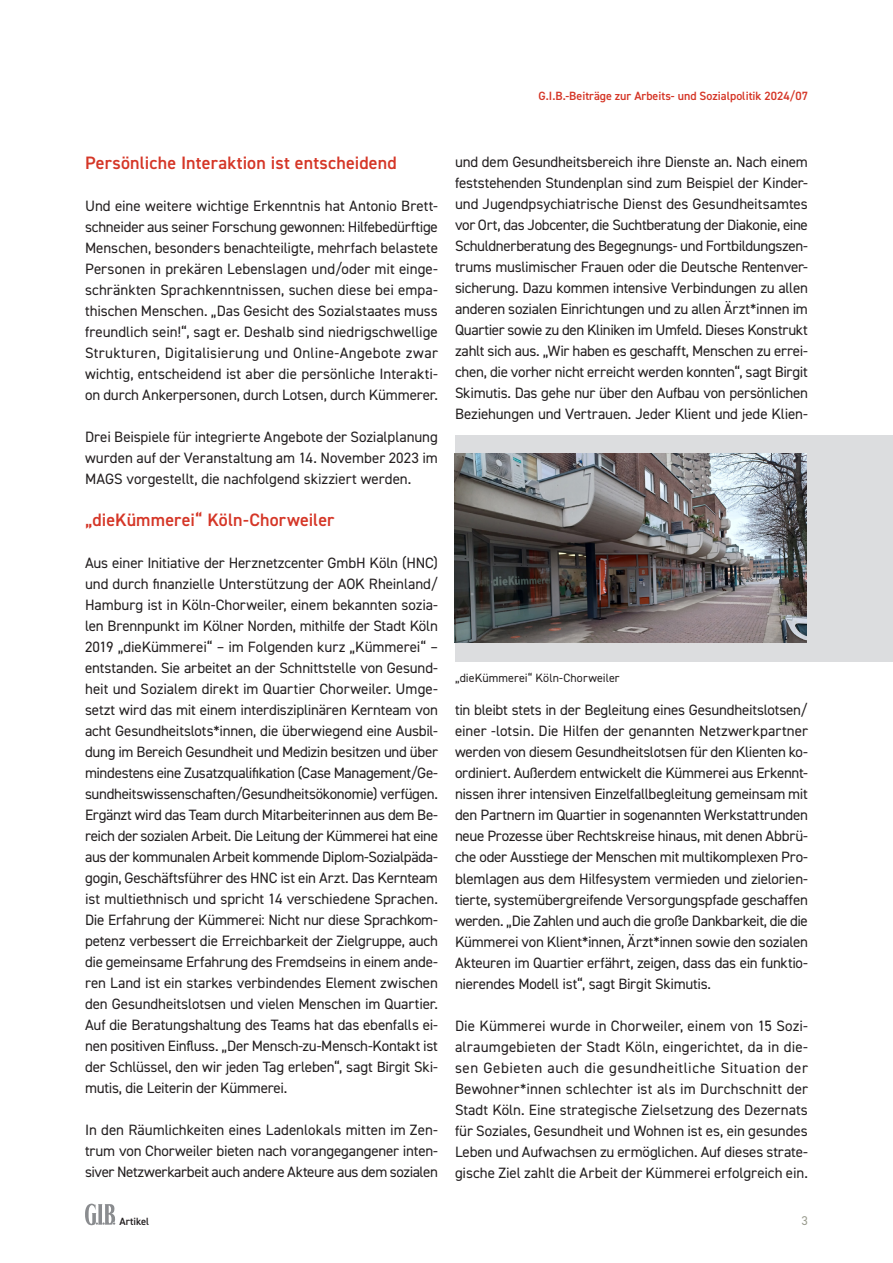
<style>
.page{position:relative;width:893px;height:1263px;background:#fff}
.page>*{position:absolute;margin:0;border:0;box-sizing:border-box;transform-origin:0 0}
._05_Zwischenüberschrift_neu{font:600 18px "DIN2014";letter-spacing:.01em;color:#d53627}
._04_Fließtext_neu{font:15px/21px "DIN2014";letter-spacing:-.01em;color:#231f20;text-align:justify}
.t1{font:12.75px "DIN2014";color:#9a9c8f}
.t2{font:600 12px "DIN2014";color:#d53627}
._08_Bildzeile_neu{font:12px "DIN2014";letter-spacing:.005em;color:#231f20}
.t3{font:600 10.5px "DIN2014";color:#231f20}
</style>
<div class="page">
<svg style="left:85px;top:1203px;width:30px;height:22px"></svg>
<div style="left:455px;top:435px;width:438px;height:226px;background:#dcdddf"></div>
<img style="left:455px;top:454px;width:352px;height:188px">
<p class="t2" style="left:538px;top:88px;width:271px">G.I.B.-Beiträge zur Arbeits- und Sozialpolitik 2024/07</p>
<p class="_05_Zwischenüberschrift_neu" style="left:85px;top:151px;width:313px">Persönliche Interaktion ist entscheidend</p>
<p class="_04_Fließtext_neu" style="left:85px;top:195px;width:354px">Und eine weitere wichtige Erkenntnis hat Antonio Brett&shy;schneider aus seiner Forschung gewonnen: Hilfebedürftige Menschen, besonders benachteiligte, mehrfach belastete Personen in prekären Lebenslagen und/oder mit einge&shy;schränkten Sprachkenntnissen, suchen diese bei empa&shy;thischen Menschen. „Das Gesicht des Sozialstaates muss freundlich sein!“, sagt er. Deshalb sind niedrigschwellige Strukturen, Digitalisierung und Online-Angebote zwar wichtig, entscheidend ist aber die persönliche Interakti&shy;on durch Ankerpersonen, durch Lotsen, durch Kümmerer.</p>
<p class="_04_Fließtext_neu" style="left:85px;top:426px;width:354px">Drei Beispiele für integrierte Angebote der Sozialplanung wurden auf der Veranstaltung am 14. November 2023 im MAGS vorgestellt, die nachfolgend skizziert werden.</p>
<p class="_05_Zwischenüberschrift_neu" style="left:85px;top:508px;width:251px">„dieKümmerei“ Köln-Chorweiler</p>
<p class="_04_Fließtext_neu" style="left:85px;top:552px;width:355px">Aus einer Initiative der Herznetzcenter GmbH Köln (HNC) und durch finanzielle Unterstützung der AOK Rheinland/ Hamburg ist in Köln-Chorweiler, einem bekannten sozia&shy;len Brennpunkt im Kölner Norden, mithilfe der Stadt Köln 2019 „dieKümmerei“ – im Folgenden kurz „Kümmerei“ – entstanden. Sie arbeitet an der Schnittstelle von Gesund&shy;heit und Sozialem direkt im Quartier Chorweiler. Umge&shy;setzt wird das mit einem interdisziplinären Kernteam von acht Gesundheitslots*innen, die überwiegend eine Ausbil&shy;dung im Bereich Gesundheit und Medizin besitzen und über mindestens eine Zusatzqualifikation (Case Management/Ge&shy;sundheitswissenschaften/Gesundheitsökonomie) verfügen.<br>Ergänzt wird das Team durch Mitarbeiterinnen aus dem Be&shy;reich der sozialen Arbeit. Die Leitung der Kümmerei hat eine aus der kommunalen Arbeit kommende Diplom-Sozialpäda&shy;gogin, Geschäftsführer des HNC ist ein Arzt. Das Kernteam ist multiethnisch und spricht 14 verschiedene Sprachen.<br>Die Erfahrung der Kümmerei: Nicht nur diese Sprachkom&shy;petenz verbessert die Erreichbarkeit der Zielgruppe, auch die gemeinsame Erfahrung des Fremdseins in einem ande&shy;ren Land ist ein starkes verbindendes Element zwischen den Gesundheitslotsen und vielen Menschen im Quartier.<br>Auf die Beratungshaltung des Teams hat das ebenfalls ei&shy;nen positiven Einfluss. „Der Mensch-zu-Mensch-Kontakt ist der Schlüssel, den wir jeden Tag erleben“, sagt Birgit Ski&shy;mutis, die Leiterin der Kümmerei.</p>
<p class="_04_Fließtext_neu" style="left:85px;top:1119px;width:354px">In den Räumlichkeiten eines Ladenlokals mitten im Zen&shy;trum von Chorweiler bieten nach vorangegangener inten&shy;siver Netzwerkarbeit auch andere Akteure aus dem sozialen</p>
<p class="_04_Fließtext_neu" style="left:455px;top:151px;width:354px">und dem Gesundheitsbereich ihre Dienste an. Nach einem feststehenden Stundenplan sind zum Beispiel der Kinder&shy;und Jugendpsychiatrische Dienst des Gesundheitsamtes vor Ort, das Jobcenter, die Suchtberatung der Diakonie, eine Schuldnerberatung des Begegnungs- und Fortbildungszen&shy;trums muslimischer Frauen oder die Deutsche Rentenver&shy;sicherung. Dazu kommen intensive Verbindungen zu allen anderen sozialen Einrichtungen und zu allen Ärzt*innen im Quartier sowie zu den Kliniken im Umfeld. Dieses Konstrukt zahlt sich aus. „Wir haben es geschafft, Menschen zu errei&shy;chen, die vorher nicht erreicht werden konnten“, sagt Birgit Skimutis. Das gehe nur über den Aufbau von persönlichen Beziehungen und Vertrauen. Jeder Klient und jede Klien-</p>
<p class="_08_Bildzeile_neu" style="left:455px;top:671px;width:166px">„dieKümmerei“ Köln-Chorweiler</p>
<p class="_04_Fließtext_neu" style="left:455px;top:699px;width:354px">tin bleibt stets in der Begleitung eines Gesundheitslotsen/ einer -lotsin. Die Hilfen der genannten Netzwerkpartner werden von diesem Gesundheitslotsen für den Klienten ko&shy;ordiniert. Außerdem entwickelt die Kümmerei aus Erkennt&shy;nissen ihrer intensiven Einzelfallbegleitung gemeinsam mit den Partnern im Quartier in sogenannten Werkstattrunden neue Prozesse über Rechtskreise hinaus, mit denen Abbrü&shy;che oder Ausstiege der Menschen mit multikomplexen Pro&shy;blemlagen aus dem Hilfesystem vermieden und zielorien&shy;tierte, systemübergreifende Versorgungspfade geschaffen werden. „Die Zahlen und auch die große Dankbarkeit, die die Kümmerei von Klient*innen, Ärzt*innen sowie den sozialen Akteuren im Quartier erfährt, zeigen, dass das ein funktio&shy;nierendes Modell ist“, sagt Birgit Skimutis.</p>
<p class="_04_Fließtext_neu" style="left:455px;top:1014px;width:354px">Die Kümmerei wurde in Chorweiler, einem von 15 Sozi&shy;alraumgebieten der Stadt Köln, eingerichtet, da in die&shy;sen Gebieten auch die gesundheitliche Situation der Bewohner*innen schlechter ist als im Durchschnitt der Stadt Köln. Eine strategische Zielsetzung des Dezernats für Soziales, Gesundheit und Wohnen ist es, ein gesundes Leben und Aufwachsen zu ermöglichen. Auf dieses strate&shy;gische Ziel zahlt die Arbeit der Kümmerei erfolgreich ein.</p>
<p class="t3" style="left:119px;top:1214px;width:31px">Artikel</p>
<p class="t1" style="left:801px;top:1212px;width:8px">3</p>
</div>
